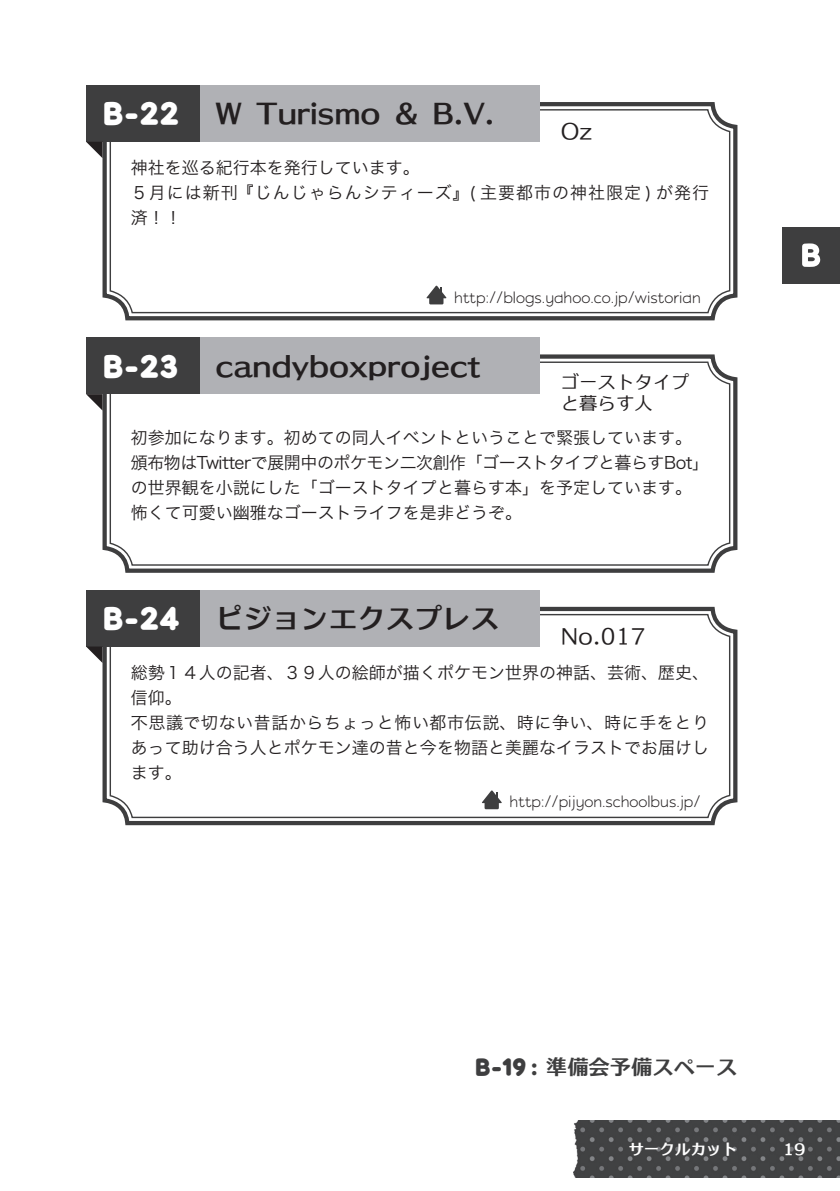
<style>
.page{position:relative;width:840px;height:1191px;background:#fff}
.page>*{position:absolute;margin:0;border:0;box-sizing:border-box;transform-origin:0 0}
.t1{font:28.4px "C4 Gothic Duex Nexus E";color:#231f20}
.t2{font:28.4px "Aiko Ultra Bold 90 pv RKSJ H";color:#fff}
.t3{font:21.2px "C4 Gothic Duex Nexus E";color:#3e3e3f}
.t4{font:21.2px "C4 Gothic Duex Nexus R";color:#231f20}
.t5{font:18.4px/21.2px "C4 Gothic Duex Nexus R";color:#231f20}
.t6{font:17px/25.2px "Hira Kaku Pro W3 90 pv RKSJ H";color:#231f20}
.t7{font:17px/25.2px "Hira Kaku Pro W3 90 pv RKSJ H";letter-spacing:.055em;color:#231f20}
.t8{font:15.6px "Aiko Light 90 pv RKSJ H";color:#231f20}
.t9{font:15.6px "C4 Gothic Duex Nexus E";color:#fff}
.s1{font-family:"Aiko Ultra Bold 90 pv RKSJ H"}
</style>
<div class="page">
<img style="left:573px;top:1120px;width:267px;height:57px">
<svg style="left:102px;top:102px;width:636px;height:219px"></svg>
<svg style="left:109px;top:108px;width:622px;height:206px"></svg>
<svg style="left:102px;top:606px;width:636px;height:220px"></svg>
<svg style="left:109px;top:613px;width:622px;height:205px"></svg>
<svg style="left:102px;top:354px;width:636px;height:219px"></svg>
<svg style="left:109px;top:360px;width:622px;height:206px"></svg>
<div style="left:86px;top:85px;width:454px;height:57px;background:#b0b1b5"></div>
<div style="left:86px;top:590px;width:454px;height:56px;background:#b0b1b5"></div>
<div style="left:86px;top:337px;width:454px;height:57px;background:#b0b1b5"></div>
<div style="left:86px;top:85px;width:113px;height:57px;background:#3e3e3f"></div>
<div style="left:86px;top:590px;width:113px;height:56px;background:#3e3e3f"></div>
<div style="left:86px;top:337px;width:113px;height:57px;background:#3e3e3f"></div>
<svg style="left:86px;top:142px;width:17px;height:16px"></svg>
<svg style="left:86px;top:646px;width:17px;height:17px"></svg>
<svg style="left:86px;top:394px;width:17px;height:16px"></svg>
<div style="left:783px;top:227px;width:57px;height:56px;background:#3e3e3f"></div>
<svg style="left:802px;top:243px;width:18px;height:24px"></svg>
<svg style="left:426px;top:285px;width:21px;height:19px"></svg>
<svg style="left:482px;top:790px;width:20px;height:19px"></svg>
<h1 class="t2" style="left:103px;top:103px;width:79px">B-22</h1>
<h1 class="t1" style="left:216px;top:99px;width:280px">W Turismo &amp; B.V.</h1>
<p class="t4" style="left:561px;top:120px;width:33px">Oz</p>
<p class="t7" style="left:131px;top:157px;width:580px">神社を巡る紀行本を発行しています。<br>５月には新刊 『じんじゃらんシティーズ』( 主要都市の神社限定 ) が発行済！！</p>
<h1 class="t2" style="left:103px;top:355px;width:78px">B-23</h1>
<p class="t8" style="left:454px;top:291px;width:248px">http://blogs.yahoo.co.jp/wistorian</p>
<h1 class="t1" style="left:216px;top:351px;width:266px">candyboxproject</h1>
<p class="t5" style="left:561px;top:371px;width:130px">ゴーストタイプと暮らす人</p>
<p class="t6" style="left:131px;top:427px;width:580px">初参加になります。初めての同人イベントということで緊張しています。頒布物はTwitterで展開中のポケモン二次創作「ゴーストタイプと暮らすBot」の世界観を小説にした「ゴーストタイプと暮らす本」を予定しています。怖くて可愛い幽雅なゴーストライフを是非どうぞ。</p>
<h1 class="t2" style="left:103px;top:607px;width:79px">B-24</h1>
<h1 class="t1" style="left:216px;top:604px;width:285px">ピジョンエクスプレス</h1>
<p class="t4" style="left:561px;top:625px;width:86px">No.017</p>
<p class="t6" style="left:131px;top:662px;width:580px">総勢１４人の記者、３９人の絵師が描くポケモン世界の神話、芸術、歴史、信仰。<br>不思議で切ない昔話からちょっと怖い都市伝説、時に争い、時に手をとりあって助け合う人とポケモン達の昔と今を物語と美麗なイラストでお届けします。</p>
<p class="t8" style="left:510px;top:795px;width:193px">http://pijyon.schoolbus.jp/</p>
<p class="t3" style="left:475px;top:1056px;width:264px"><span class="s1">B-19 :</span> 準備会予備スペース</p>
<p class="t9" style="left:628px;top:1141px;width:111px">サークルカット</p>
<p class="t9" style="left:783px;top:1141px;width:25px">19</p>
</div>
